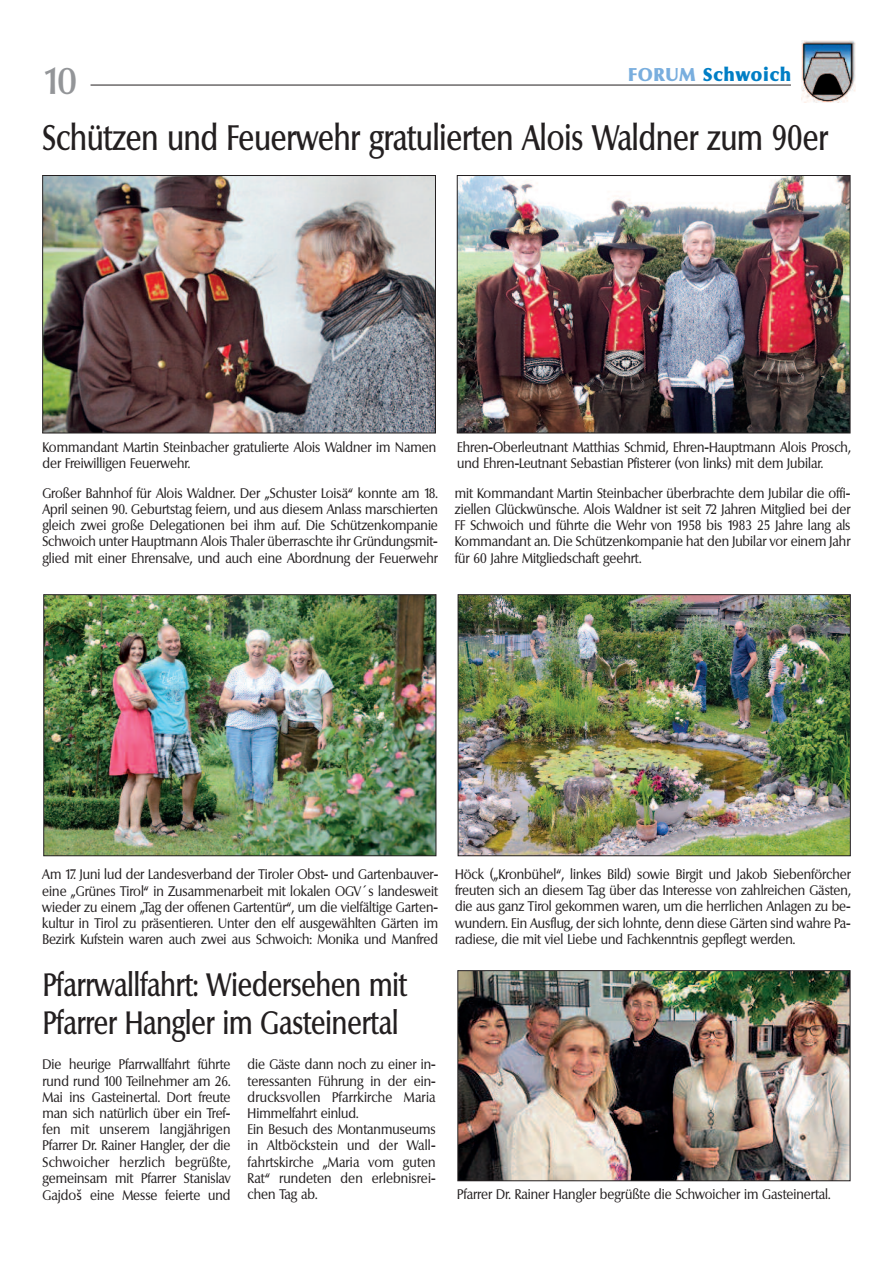
<style>
.page{position:relative;width:893px;height:1263px;background:#fff}
.page>*{position:absolute;margin:0;border:0;box-sizing:border-box;transform-origin:0 0}
.t1{font:500 36px "Columbia";color:#939598}
.t2{font:500 34.5px "Columbia";color:#231f20;scale:.8 1}
.t3{font:500 31.5px/37.8px "Columbia";color:#231f20;scale:.8 1}
.t4{font:800 18px "Columbia";letter-spacing:.06em;color:#007ec5}
.t5{font:13.5px/16.2px "Columbia";color:#231f20;text-align:justify;scale:.9 1}
.s1{color:#79aede}
.s2{font-family:"Lucida Grande"}
</style>
<div class="page">
<hr style="left:91px;top:85px;width:700px;height:1px;background:#231f20">
<div style="left:800px;top:40px;width:57px;height:63px;background:#faf7f5"></div>
<img style="left:801px;top:41px;width:54px;height:62px">
<img style="left:459px;top:177px;width:389px;height:254px">
<div style="left:457px;top:175px;width:393px;height:258px;border:1px solid #231f20"></div>
<img style="left:44px;top:177px;width:390px;height:254px">
<div style="left:42px;top:175px;width:394px;height:258px;border:1px solid #231f20"></div>
<img style="left:45px;top:596px;width:389px;height:258px">
<div style="left:43px;top:594px;width:393px;height:262px;border:1px solid #231f20"></div>
<img style="left:460px;top:596px;width:389px;height:258px">
<div style="left:458px;top:594px;width:393px;height:262px;border:1px solid #231f20"></div>
<img style="left:459px;top:972px;width:389px;height:207px">
<div style="left:457px;top:970px;width:393px;height:211px;border:1px solid #231f20"></div>
<h1 class="t1" style="left:43px;top:60px;width:36px">10</h1>
<h2 class="t2" style="left:43px;top:118px;width:983px">Schützen und Feuerwehr gratulierten Alois Waldner zum 90er</h2>
<h3 class="t4" style="left:629px;top:64px;width:164px"><span class="s1">FORUM</span> Schwoich</h3>
<p class="t5" style="left:43px;top:439px;width:439px">Kommandant Martin Steinbacher gratulierte Alois Waldner im Namen der Freiwilligen Feuerwehr.</p>
<p class="t5" style="left:457px;top:439px;width:439px">Ehren-Oberleutnant Matthias Schmid, Ehren-Hauptmann Alois Prosch, und Ehren-Leutnant Sebastian Pfisterer (von links) mit dem Jubilar.</p>
<p class="t5" style="left:42px;top:485px;width:441px">Großer Bahnhof für Alois Waldner. Der „Schuster Loisä“ konnte am 18.<br>April seinen 90. Geburtstag feiern, und aus diesem Anlass marschierten gleich zwei große Delegationen bei ihm auf. Die Schützenkompanie Schwoich unter Hauptmann Alois Thaler überraschte ihr Gründungsmit&shy;glied mit einer Ehrensalve, und auch eine Abordnung der Feuerwehr</p>
<p class="t5" style="left:455px;top:485px;width:441px">mit Kommandant Martin Steinbacher überbrachte dem Jubilar die offi&shy;ziellen Glückwünsche. Alois Waldner ist seit 72 Jahren Mitglied bei der FF Schwoich und führte die Wehr von 1958 bis 1983 25 Jahre lang als Kommandant an. Die Schützenkompanie hat den Jubilar vor einem Jahr für 60 Jahre Mitgliedschaft geehrt.</p>
<p class="t5" style="left:42px;top:866px;width:441px">Am 17. Juni lud der Landesverband der Tiroler Obst- und Gartenbauver&shy;eine „Grünes Tirol“ in Zusammenarbeit mit lokalen OGV<span class="s2">´</span>s landesweit wieder zu einem „Tag der offenen Gartentür“, um die vielfältige Garten&shy;kultur in Tirol zu präsentieren. Unter den elf ausgewählten Gärten im Bezirk Kufstein waren auch zwei aus Schwoich: Monika und Manfred</p>
<p class="t5" style="left:455px;top:866px;width:441px">Höck („Kronbühel“, linkes Bild) sowie Birgit und Jakob Siebenförcher freuten sich an diesem Tag über das Interesse von zahlreichen Gästen, die aus ganz Tirol gekommen waren, um die herrlichen Anlagen zu be&shy;wundern. Ein Ausflug, der sich lohnte, denn diese Gärten sind wahre Pa&shy;radiese, die mit viel Liebe und Fachkenntnis gepflegt werden.</p>
<h3 class="t3" style="left:43px;top:966px;width:456px">Pfarrwallfahrt: Wiedersehen mit<br>Pfarrer Hangler im Gasteinertal</h3>
<p class="t5" style="left:43px;top:1056px;width:210px">Die heurige Pfarrwallfahrt führte rund rund 100 Teilnehmer am 26.<br>Mai ins Gasteinertal. Dort freute man sich natürlich über ein Tref&shy;fen mit unserem langjährigen Pfarrer Dr. Rainer Hangler, der die Schwoicher herzlich begrüßte, gemeinsam mit Pfarrer Stanislav Gajdo<span class="s2">š</span> eine Messe feierte und</p>
<p class="t5" style="left:248px;top:1057px;width:210px;text-align:left">die Gäste dann noch zu einer in&shy;teressanten Führung in der ein&shy;drucksvollen Pfarrkirche Maria<br>Himmelfahrt einlud.<br>Ein Besuch des Montanmuseums in Altböckstein und der Wall&shy;fahrtskirche „Maria vom guten<br>Rat“ rundeten den erlebnisrei&shy;chen Tag ab.</p>
<p class="t5" style="left:457px;top:1186px;width:416px">Pfarrer Dr. Rainer Hangler begrüßte die Schwoicher im Gasteinertal.</p>
</div>
